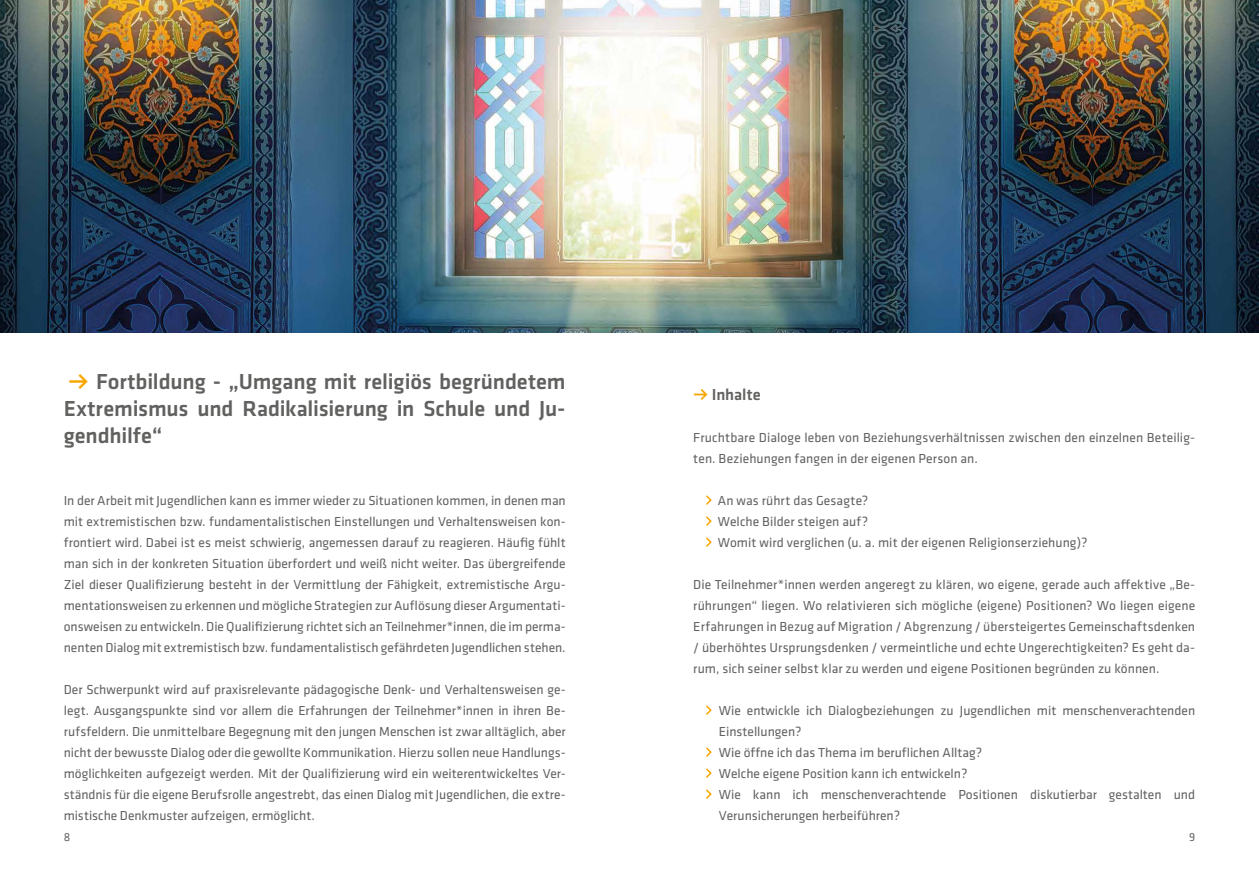
<style>
.page{position:relative;width:1259px;height:893px;background:#fff}
.page>*{position:absolute;margin:0;border:0;box-sizing:border-box;transform-origin:0 0}
.t1{font:500 22.5px/27px "Klavika";letter-spacing:-.01em;color:#616160;text-align:justify}
.t2{font:500 16.5px "Klavika";letter-spacing:-.005em;color:#616160}
.t3{font:13.5px/21px "Klavika";color:#616160;text-align:justify}
.t4{font:12px "Klavika";color:#616160}
.s1{font-weight:700;color:#f7a600}
</style>
<div class="page">
<svg style="left:706px;top:495px;width:6px;height:10px"></svg>
<svg style="left:706px;top:516px;width:6px;height:10px"></svg>
<svg style="left:706px;top:537px;width:6px;height:10px"></svg>
<svg style="left:706px;top:705px;width:6px;height:10px"></svg>
<svg style="left:706px;top:747px;width:6px;height:10px"></svg>
<svg style="left:706px;top:768px;width:6px;height:10px"></svg>
<svg style="left:706px;top:789px;width:6px;height:10px"></svg>
<img style="left:0;top:0;width:1259px;height:333px">
<h1 class="t1" style="left:64px;top:368px;width:503px"><span class="s1">•</span> Fortbildung - „Umgang mit religiös begründetem Extremismus und Radikalisierung in Schule und Ju&shy;gendhilfe“</h1>
<p class="t3" style="left:64px;top:490px;width:503px">In der Arbeit mit Jugendlichen kann es immer wieder zu Situationen kommen, in denen man mit extremistischen bzw. fundamentalistischen Einstellungen und Verhaltensweisen kon&shy;frontiert wird. Dabei ist es meist schwierig, angemessen darauf zu reagieren. Häufig fühlt man sich in der konkreten Situation überfordert und weiß nicht weiter. Das übergreifende Ziel dieser Qualifizierung besteht in der Vermittlung der Fähigkeit, extremistische Argu&shy;mentationsweisen zu erkennen und mögliche Strategien zur Auflösung dieser Argumentati&shy;onsweisen zu entwickeln. Die Qualifizierung richtet sich an Teilnehmer*innen, die im perma&shy;nenten Dialog mit extremistisch bzw. fundamentalistisch gefährdeten Jugendlichen stehen.</p>
<p class="t3" style="left:64px;top:679px;width:503px">Der Schwerpunkt wird auf praxisrelevante pädagogische Denk- und Verhaltensweisen ge&shy;legt. Ausgangspunkte sind vor allem die Erfahrungen der Teilnehmer*innen in ihren Be&shy;rufsfeldern. Die unmittelbare Begegnung mit den jungen Menschen ist zwar alltäglich, aber nicht der bewusste Dialog oder die gewollte Kommunikation. Hierzu sollen neue Handlungs&shy;möglichkeiten aufgezeigt werden. Mit der Qualifizierung wird ein weiterentwickeltes Ver&shy;ständnis für die eigene Berufsrolle angestrebt, das einen Dialog mit Jugendlichen, die extre&shy;mistische Denkmuster aufzeigen, ermöglicht.</p>
<p class="t2" style="left:693px;top:385px;width:69px"><span class="s1">•</span> Inhalte</p>
<p class="t3" style="left:693px;top:427px;width:503px">Fruchtbare Dialoge leben von Beziehungsverhältnissen zwischen den einzelnen Beteilig&shy;ten. Beziehungen fangen in der eigenen Person an.</p>
<p class="t3" style="left:717px;top:490px;width:371px;text-align:left">An was rührt das Gesagte?<br>Welche Bilder steigen auf?<br>Womit wird verglichen (u. a. mit der eigenen Religionserziehung)?</p>
<p class="t3" style="left:693px;top:574px;width:503px">Die Teilnehmer*innen werden angeregt zu klären, wo eigene, gerade auch affektive „Be&shy;rührungen“ liegen. Wo relativieren sich mögliche (eigene) Positionen? Wo liegen eigene Erfahrungen in Bezug auf Migration / Abgrenzung / übersteigertes Gemeinschaftsdenken / überhöhtes Ursprungsdenken / vermeintliche und echte Ungerechtigkeiten? Es geht da&shy;rum, sich seiner selbst klar zu werden und eigene Positionen begründen zu können.</p>
<p class="t3" style="left:719px;top:700px;width:478px;text-align:left">Wie entwickle ich Dialogbeziehungen zu Jugendlichen mit menschenverachtenden Einstellungen?<br>Wie öffne ich das Thema im beruflichen Alltag?<br>Welche eigene Position kann ich entwickeln?<br>Wie kann ich menschenverachtende Positionen diskutierbar gestalten und Verunsicherungen herbeiführen?</p>
<p class="t4" style="left:64px;top:830px;width:8px">8</p>
<p class="t4" style="left:1189px;top:830px;width:8px">9</p>
</div>
